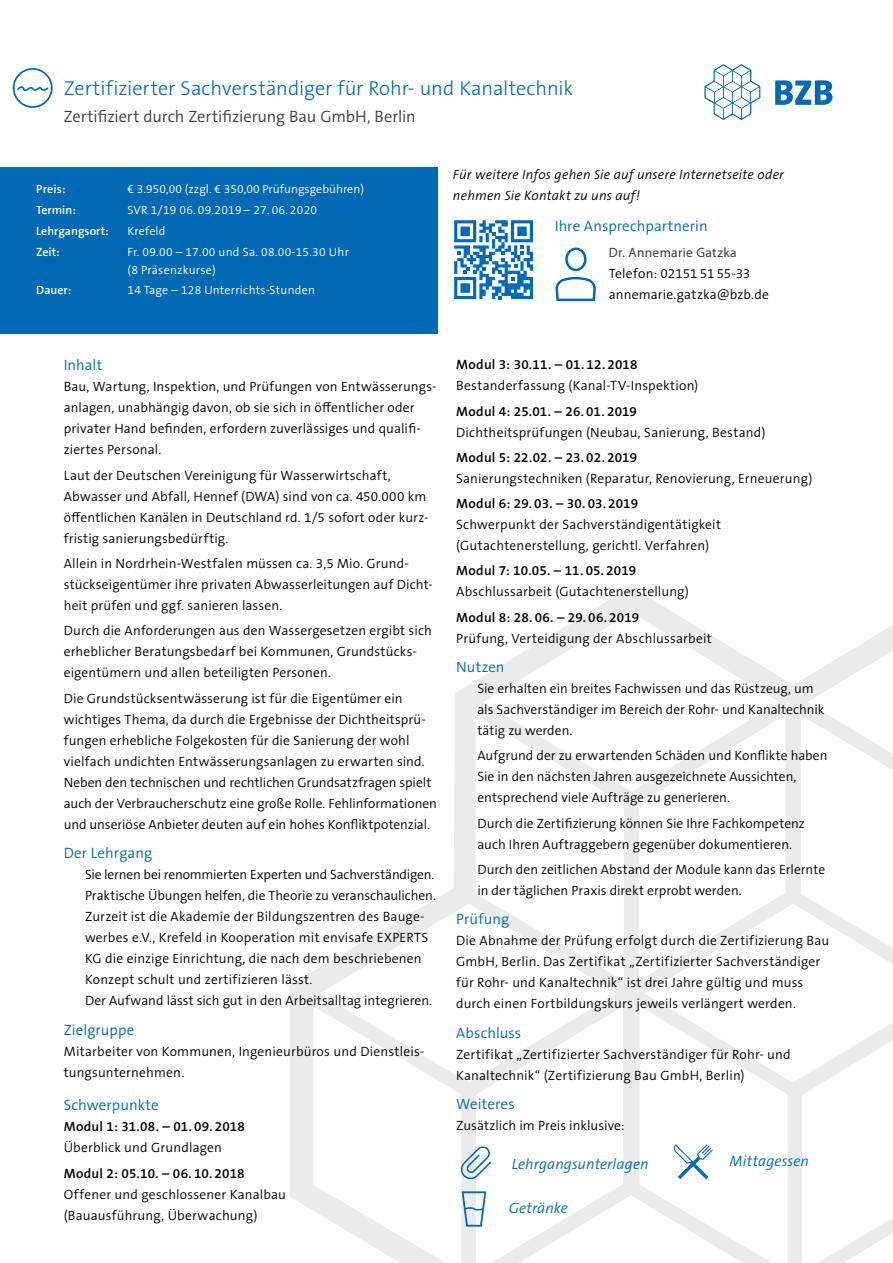
<style>
.page{position:relative;width:893px;height:1263px;background:#fff}
.page>*{position:absolute;margin:0;border:0;box-sizing:border-box;transform-origin:0 0}
.t1{font:300 20.25px "The Sans B W3";color:#0069b4}
.t2{font:300 16.5px "The Sans B W4";letter-spacing:-.005em;color:#3c3c3b}
.t3{font:300 15px "The Sans B W4";letter-spacing:.005em;color:#0069b4}
.t4{font:italic 300 15px "The Sans B W4";letter-spacing:.005em;color:#0069b4}
.t5{font:300 13.5px/21px "The Sans B W4";letter-spacing:.01em;color:#000}
.t6{font:600 13.5px "The Sans B W6";letter-spacing:.015em;color:#000}
.t7{font:italic 300 13.5px/21px "The Sans B W4";letter-spacing:.015em;color:#000}
.t8{font:13.5px "Myriad Pro";letter-spacing:.025em;color:#3c3c3b}
.t9{font:300 12px/18px "The Sans B W4";letter-spacing:.02em;color:#fff}
.t10{font:600 12px "The Sans B W6";color:#fff}
</style>
<div class="page">
<svg style="left:290px;top:587px;width:603px;height:676px"></svg>
<svg style="left:704px;top:64px;width:56px;height:56px"></svg>
<svg style="left:775px;top:80px;width:57px;height:25px"></svg>
<svg style="left:13px;top:68px;width:40px;height:40px"></svg>
<svg style="left:674px;top:1144px;width:39px;height:35px"></svg>
<svg style="left:462px;top:1191px;width:24px;height:36px"></svg>
<svg style="left:460px;top:1145px;width:31px;height:34px"></svg>
<div style="left:0;top:168px;width:437px;height:166px;background:#0069b4"></div>
<svg style="left:454px;top:220px;width:79px;height:79px"></svg>
<svg style="left:555px;top:247px;width:41px;height:54px"></svg>
<h1 class="t1" style="left:64px;top:75px;width:511px">Zertifizierter Sachverständiger für Rohr- und Kanaltechnik</h1>
<p class="t2" style="left:64px;top:106px;width:354px">Zertifiziert durch Zertifizierung Bau GmbH, Berlin</p>
<p class="t10" style="left:36px;top:181px;width:31px">Preis:</p>
<p class="t9" style="left:128px;top:180px;width:238px">€ 3.950,00 (zzgl. € 350,00 Prüfungsgebühren)</p>
<p class="t10" style="left:36px;top:202px;width:41px">Termin:</p>
<p class="t9" style="left:128px;top:201px;width:191px">SVR 1/19 06. 09.2019 – 27. 06. 2020</p>
<p class="t10" style="left:36px;top:223px;width:74px">Lehrgangsort:</p>
<p class="t9" style="left:128px;top:222px;width:40px">Krefeld</p>
<p class="t10" style="left:36px;top:244px;width:25px">Zeit:</p>
<p class="t9" style="left:128px;top:243px;width:223px">Fr. 09.00 – 17.00 und Sa. 08.00-15.30 Uhr (8 Präsenzkurse)</p>
<p class="t10" style="left:36px;top:283px;width:37px">Dauer:</p>
<p class="t9" style="left:128px;top:281px;width:189px">14 Tage – 128 Unterrichts-Stunden</p>
<p class="t7" style="left:453px;top:164px;width:332px">Für weitere Infos gehen Sie auf unsere Internetseite oder nehmen Sie Kontakt zu uns auf!</p>
<p class="t3" style="left:555px;top:217px;width:154px">Ihre Ansprechpartnerin</p>
<p class="t8" style="left:609px;top:244px;width:129px">Dr. Annemarie Gatzka</p>
<p class="t5" style="left:609px;top:263px;width:162px">Telefon: 02151 51 55-33 annemarie.gatzka@bzb.de</p>
<p class="t3" style="left:64px;top:356px;width:40px">Inhalt</p>
<p class="t5" style="left:64px;top:376px;width:374px">Bau, Wartung, Inspektion, und Prüfungen von Entwässerungs&shy;anlagen, unabhängig davon, ob sie sich in öffentlicher oder privater Hand befinden, erfordern zuverlässiges und qualifi&shy;ziertes Personal.</p>
<p class="t5" style="left:64px;top:465px;width:366px">Laut der Deutschen Vereinigung für Wasserwirtschaft, Abwasser und Abfall, Hennef (DWA) sind von ca. 450.000 km öffentlichen Kanälen in Deutschland rd. 1/5 sofort oder kurz&shy;fristig sanierungsbedürftig.</p>
<p class="t5" style="left:64px;top:553px;width:370px">Allein in Nordrhein-Westfalen müssen ca. 3,5 Mio. Grund&shy;stückseigentümer ihre privaten Abwasserleitungen auf Dicht&shy;heit prüfen und ggf. sanieren lassen.</p>
<p class="t5" style="left:64px;top:620px;width:370px">Durch die Anforderungen aus den Wassergesetzen ergibt sich erheblicher Beratungsbedarf bei Kommunen, Grundstücks&shy;eigentümern und allen beteiligten Personen.</p>
<p class="t5" style="left:64px;top:688px;width:375px">Die Grundstücksentwässerung ist für die Eigentümer ein wichtiges Thema, da durch die Ergebnisse der Dichtheitsprü&shy;fungen erhebliche Folgekosten für die Sanierung der wohl vielfach undichten Entwässerungsanlagen zu erwarten sind.<br>Neben den technischen und rechtlichen Grundsatzfragen spielt auch der Verbraucherschutz eine große Rolle. Fehlinformationen und unseriöse Anbieter deuten auf ein hohes Konfliktpotenzial.</p>
<p class="t3" style="left:64px;top:843px;width:90px">Der Lehrgang</p>
<p class="t5" style="left:85px;top:864px;width:352px">Sie lernen bei renommierten Experten und Sachverständigen.<br>Praktische Übungen helfen, die Theorie zu veranschaulichen.<br>Zurzeit ist die Akademie der Bildungszentren des Bauge&shy;werbes e.V., Krefeld in Kooperation mit envisafe EXPERTS KG die einzige Einrichtung, die nach dem beschriebenen Konzept schult und zertifizieren lässt.<br>Der Aufwand lässt sich gut in den Arbeitsalltag integrieren.</p>
<p class="t3" style="left:64px;top:1020px;width:72px">Zielgruppe</p>
<p class="t5" style="left:64px;top:1040px;width:362px">Mitarbeiter von Kommunen, Ingenieurbüros und Dienstleis&shy;tungsunternehmen.</p>
<p class="t3" style="left:64px;top:1095px;width:97px">Schwerpunkte</p>
<p class="t6" style="left:64px;top:1118px;width:183px">Modul 1: 31.08. – 01. 09. 2018</p>
<p class="t5" style="left:64px;top:1137px;width:160px">Überblick und Grundlagen</p>
<p class="t6" style="left:64px;top:1164px;width:182px">Modul 2: 05.10. – 06. 10. 2018</p>
<p class="t5" style="left:64px;top:1183px;width:224px">Offener und geschlossener Kanalbau (Bauausführung, Überwachung)</p>
<p class="t6" style="left:456px;top:356px;width:183px">Modul 3: 30.11. – 01. 12. 2018</p>
<p class="t5" style="left:456px;top:375px;width:244px">Bestanderfassung (Kanal-TV-Inspektion)</p>
<p class="t6" style="left:456px;top:402px;width:182px">Modul 4: 25.01. – 26. 01. 2019</p>
<p class="t5" style="left:456px;top:422px;width:311px">Dichtheitsprüfungen (Neubau, Sanierung, Bestand)</p>
<p class="t6" style="left:456px;top:449px;width:182px">Modul 5: 22.02. – 23. 02. 2019</p>
<p class="t5" style="left:456px;top:468px;width:358px">Sanierungstechniken (Reparatur, Renovierung, Erneuerung)</p>
<p class="t6" style="left:456px;top:495px;width:184px">Modul 6: 29. 03. – 30. 03. 2019</p>
<p class="t5" style="left:456px;top:514px;width:266px">Schwerpunkt der Sachverständigentätigkeit (Gutachtenerstellung, gerichtl. Verfahren)</p>
<p class="t6" style="left:456px;top:562px;width:182px">Modul 7: 10.05. – 11. 05. 2019</p>
<p class="t5" style="left:456px;top:581px;width:234px">Abschlussarbeit (Gutachtenerstellung)</p>
<p class="t6" style="left:456px;top:608px;width:185px">Modul 8: 28. 06. – 29. 06. 2019</p>
<p class="t5" style="left:456px;top:628px;width:257px">Prüfung, Verteidigung der Abschlussarbeit</p>
<p class="t3" style="left:456px;top:657px;width:50px">Nutzen</p>
<p class="t5" style="left:477px;top:678px;width:349px">Sie erhalten ein breites Fachwissen und das Rüstzeug, um als Sachverständiger im Bereich der Rohr- und Kanaltechnik tätig zu werden.</p>
<p class="t5" style="left:477px;top:745px;width:352px">Aufgrund der zu erwartenden Schäden und Konflikte haben<br>Sie in den nächsten Jahren ausgezeichnete Aussichten, entsprechend viele Aufträge zu generieren.</p>
<p class="t5" style="left:477px;top:813px;width:329px">Durch die Zertifizierung können Sie Ihre Fachkompetenz auch Ihren Auftraggebern gegenüber dokumentieren.</p>
<p class="t5" style="left:477px;top:859px;width:349px">Durch den zeitlichen Abstand der Module kann das Erlernte in der täglichen Praxis direkt erprobt werden.</p>
<p class="t3" style="left:456px;top:910px;width:55px">Prüfung</p>
<p class="t5" style="left:456px;top:930px;width:375px">Die Abnahme der Prüfung erfolgt durch die Zertifizierung Bau GmbH, Berlin. Das Zertifikat „Zertifizierter Sachverständiger für Rohr- und Kanaltechnik“ ist drei Jahre gültig und muss durch einen Fortbildungskurs jeweils verlängert werden.</p>
<p class="t3" style="left:456px;top:1023px;width:67px">Abschluss</p>
<p class="t5" style="left:456px;top:1044px;width:336px">Zertifikat „Zertifizierter Sachverständiger für Rohr- und<br>Kanaltechnik“ (Zertifizierung Bau GmbH, Berlin)</p>
<p class="t3" style="left:456px;top:1094px;width:60px">Weiteres</p>
<p class="t5" style="left:456px;top:1115px;width:170px">Zusätzlich im Preis inklusive:</p>
<p class="t4" style="left:512px;top:1155px;width:138px">Lehrgangsunterlagen</p>
<p class="t4" style="left:729px;top:1152px;width:81px">Mittagessen</p>
<p class="t4" style="left:509px;top:1199px;width:60px">Getränke</p>
</div>
